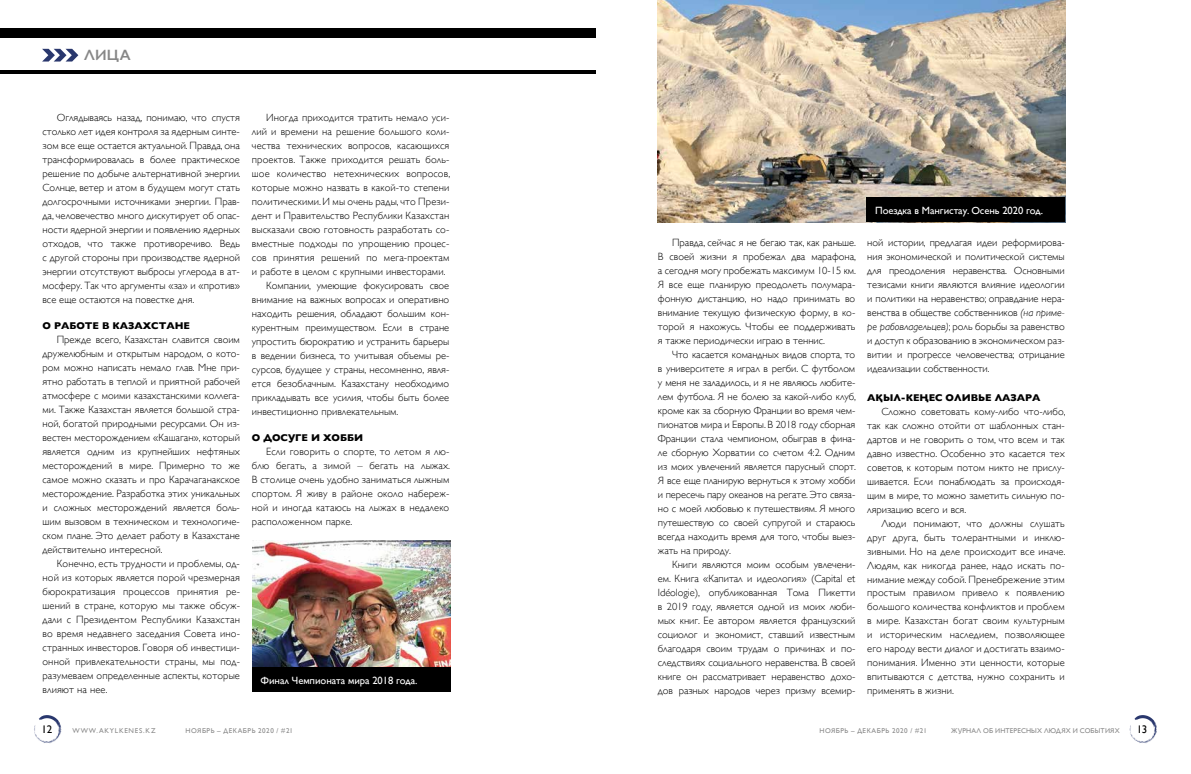
<style>
.page{position:relative;width:1191px;height:774px;background:#fff}
.page>*{position:absolute;margin:0;border:0;box-sizing:border-box;transform-origin:0 0}
.t1{font:600 15px "Gill Sans";color:#878787}
.t2{font:11px "Gill Sans";color:#000}
.t3{font:300 10.5px/14px "Gill Sans";color:#000;text-align:justify}
.t4{font:10.5px "Gill Sans";letter-spacing:-.005em;color:#fff}
.t5{font:700 10px "Gill Sans";color:#000}
.t6{font:7px "Gill Sans";letter-spacing:.07em;color:#878787}
.t7{font:7px "Gill Sans";letter-spacing:.02em;color:#878787}
.t8{font:7px "Gill Sans";letter-spacing:.11em;color:#878787}
.s1{font-style:italic}
</style>
<div class="page">
<svg style="left:34px;top:715px;width:28px;height:28px"></svg>
<svg style="left:1129px;top:715px;width:28px;height:28px"></svg>
<div style="left:0;top:29px;width:595px;height:9px;background:#000"></div>
<svg style="left:42px;top:49px;width:36px;height:13px"></svg>
<hr style="left:0;top:70px;width:595px;height:4px;background:#000">
<img style="left:252px;top:540px;width:198px;height:128px">
<img style="left:658px;top:0;width:407px;height:222px">
<div style="left:252px;top:668px;width:198px;height:24px;background:#000"></div>
<div style="left:866px;top:198px;width:198px;height:24px;background:#000"></div>
<h1 class="t1" style="left:84px;top:46px;width:48px">ЛИЦА</h1>
<p class="t3" style="left:43px;top:110px;width:200px;text-indent:14px">Оглядываясь назад, понимаю, что спустя столько лет идея контроля за ядерным синте&shy;зом все еще остается актуальной. Правда, она трансформировалась в более практическое решение по добыче альтернативной энергии.<br>Солнце, ветер и атом в будущем могут стать долгосрочными источниками энергии. Прав&shy;да, человечество много дискутирует об опас&shy;ности ядерной энергии и появлению ядерных отходов, что также противоречиво. Ведь с другой стороны при производстве ядерной энергии отсутствуют выбросы углерода в ат&shy;мосферу. Так что аргументы «за» и «против» все еще остаются на повестке дня.</p>
<p class="t5" style="left:43px;top:318px;width:149px">О РАБОТЕ В КАЗАХСТАНЕ</p>
<p class="t3" style="left:43px;top:332px;width:199px;text-indent:14px">Прежде всего, Казахстан славится своим дружелюбным и открытым народом, о кото&shy;ром можно написать немало глав. Мне при&shy;ятно работать в теплой и приятной рабочей атмосфере с моими казахстанскими коллега&shy;ми. Также Казахстан является большой стра&shy;ной, богатой природными ресурсами. Он из&shy;вестен месторождением «Кашаган», который является одним из крупнейших нефтяных месторождений в мире. Примерно то же самое можно сказать и про Карачаганакское месторождение. Разработка этих уникальных и сложных месторождений является боль&shy;шим вызовом в техническом и технологиче&shy;ском плане. Это делает работу в Казахстане действительно интересной.</p>
<p class="t3" style="left:43px;top:556px;width:199px;text-indent:14px">Конечно, есть трудности и проблемы, од&shy;ной из которых является порой чрезмерная бюрократизация процессов принятия ре&shy;шений в стране, которую мы также обсуж&shy;дали с Президентом Республики Казахстан во время недавнего заседания Совета ино&shy;странных инвесторов. Говоря об инвестици&shy;онной привлекательности страны, мы под&shy;разумеваем определенные аспекты, которые влияют на нее.</p>
<p class="t3" style="left:266px;top:110px;width:185px">Иногда приходится тратить немало уси-</p>
<p class="t3" style="left:252px;top:124px;width:199px">лий и времени на решение большого коли-</p>
<p class="t3" style="left:252px;top:138px;width:199px">чества технических вопросов, касающихся</p>
<p class="t3" style="left:252px;top:152px;width:199px">проектов. Также приходится решать боль-</p>
<p class="t3" style="left:252px;top:166px;width:200px">шое количество нетехнических вопросов,</p>
<p class="t3" style="left:252px;top:180px;width:199px">которые можно назвать в какой-то степени</p>
<p class="t3" style="left:252px;top:194px;width:199px">политическими. И мы очень рады, что Прези-</p>
<p class="t3" style="left:252px;top:208px;width:199px">дент и Правительство Республики Казахстан</p>
<p class="t3" style="left:252px;top:222px;width:199px">высказали свою готовность разработать со-</p>
<p class="t3" style="left:252px;top:236px;width:199px">вместные подходы по упрощению процес-</p>
<p class="t3" style="left:252px;top:250px;width:199px">сов принятия решений по мега-проектам</p>
<p class="t3" style="left:252px;top:264px;width:195px">и работе в целом с крупными инвесторами.</p>
<p class="t3" style="left:266px;top:278px;width:185px">Компании, умеющие фокусировать свое</p>
<p class="t3" style="left:252px;top:292px;width:199px">внимание на важных вопросах и оперативно</p>
<p class="t3" style="left:252px;top:306px;width:199px">находить решения, обладают большим кон-</p>
<p class="t3" style="left:252px;top:320px;width:199px">курентным преимуществом. Если в стране</p>
<p class="t3" style="left:252px;top:334px;width:199px">упростить бюрократию и устранить барьеры</p>
<p class="t3" style="left:252px;top:348px;width:199px">в ведении бизнеса, то учитывая объемы ре-</p>
<p class="t3" style="left:252px;top:362px;width:199px">сурсов, будущее у страны, несомненно, явля-</p>
<p class="t3" style="left:252px;top:376px;width:199px">ется безоблачным. Казахстану необходимо</p>
<p class="t3" style="left:252px;top:390px;width:199px">прикладывать все усилия, чтобы быть более</p>
<p class="t3" style="left:252px;top:404px;width:148px">инвестиционно привлекательным.</p>
<p class="t5" style="left:252px;top:430px;width:113px">О ДОСУГЕ И ХОББИ</p>
<p class="t3" style="left:252px;top:444px;width:200px;text-indent:14px">Если говорить о спорте, то летом я лю&shy;блю бегать, а зимой – бегать на лыжах.<br>В столице очень удобно заниматься лыжным спортом. Я живу в районе около набереж&shy;ной и иногда катаюсь на лыжах в недалеко расположенном парке.</p>
<p class="t4" style="left:261px;top:674px;width:158px">Финал Чемпионата мира 2018 года.</p>
<p class="t3" style="left:658px;top:235px;width:200px;text-indent:14px">Правда, сейчас я не бегаю так, как раньше.<br>В своей жизни я пробежал два марафона, а сегодня могу пробежать максимум 10-15 км.<br>Я все еще планирую преодолеть полумара&shy;фонную дистанцию, но надо принимать во внимание текущую физическую форму, в ко&shy;торой я нахожусь. Чтобы ее поддерживать я также периодически играю в теннис.</p>
<p class="t3" style="left:658px;top:347px;width:200px;text-indent:14px">Что касается командных видов спорта, то в университете я играл в регби. С футболом у меня не заладилось, и я не являюсь любите&shy;лем футбола. Я не болею за какой-либо клуб, кроме как за сборную Франции во время чем&shy;пионатов мира и Европы. В 2018 году сборная Франции стала чемпионом, обыграв в фина&shy;ле сборную Хорватии со счетом 4:2. Одним из моих увлечений является парусный спорт.<br>Я все еще планирую вернуться к этому хобби и пересечь пару океанов на регате. Это связа&shy;но с моей любовью к путешествиям. Я много путешествую со своей супругой и стараюсь всегда находить время для того, чтобы выез&shy;жать на природу.</p>
<p class="t3" style="left:658px;top:557px;width:199px;text-indent:14px">Книги являются моим особым увлечени&shy;ем. Книга «Капитал и идеология» (Capital et Idéologie), опубликованная Тома Пикетти в 2019 году, является одной из моих люби&shy;мых книг. Ее автором является французский социолог и экономист, ставший известным благодаря своим трудам о причинах и по&shy;следствиях социального неравенства. В своей книге он рассматривает неравенство дохо&shy;дов разных народов через призму всемир-</p>
<p class="t4" style="left:875px;top:204px;width:169px">Поездка в Мангистау. Осень 2020 год.</p>
<p class="t3" style="left:867px;top:235px;width:199px">ной истории, предлагая идеи реформирова&shy;ния экономической и политической системы для преодоления неравенства. Основными тезисами книги являются влияние идеологии и политики на неравенство; оправдание нера&shy;венства в обществе собственников <span class="s1">(на приме&shy;ре рабовладельцев)</span>; роль борьбы за равенство и доступ к образованию в экономическом раз&shy;витии и прогрессе человечества; отрицание идеализации собственности.</p>
<p class="t5" style="left:867px;top:389px;width:175px">АҚЫЛ-КЕҢЕС ОЛИВЬЕ ЛАЗАРА</p>
<p class="t3" style="left:867px;top:404px;width:200px;text-indent:14px">Сложно советовать кому-либо что-либо, так как сложно отойти от шаблонных стан&shy;дартов и не говорить о том, что всем и так давно известно. Особенно это касается тех советов, к которым потом никто не прислу&shy;шивается. Если понаблюдать за происходя&shy;щим в мире, то можно заметить сильную по&shy;ляризацию всего и вся.</p>
<p class="t3" style="left:867px;top:515px;width:200px;text-indent:14px">Люди понимают, что должны слушать друг друга, быть толерантными и инклю&shy;зивными. Но на деле происходит все иначе.<br>Людям, как никогда ранее, надо искать по&shy;нимание между собой. Пренебрежение этим простым правилом привело к появлению большого количества конфликтов и проблем в мире. Казахстан богат своим культурным и историческим наследием, позволяющее его народу вести диалог и достигать взаимо&shy;понимания. Именно эти ценности, которые впитываются с детства, нужно сохранить и применять в жизни.</p>
<p class="t2" style="left:42px;top:723px;width:12px">12</p>
<p class="t8" style="left:72px;top:727px;width:85px">WWW.AKYLKENES.KZ</p>
<p class="t6" style="left:186px;top:727px;width:109px">НОЯБРЬ – ДЕКАБРЬ 2020 / #21</p>
<p class="t6" style="left:819px;top:727px;width:109px">НОЯБРЬ – ДЕКАБРЬ 2020 / #21</p>
<p class="t7" style="left:951px;top:727px;width:170px">ЖУРНАЛ ОБ ИНТЕРЕСНЫХ ЛЮДЯХ И СОБЫТИЯХ</p>
<p class="t2" style="left:1136px;top:723px;width:12px">13</p>
</div>
